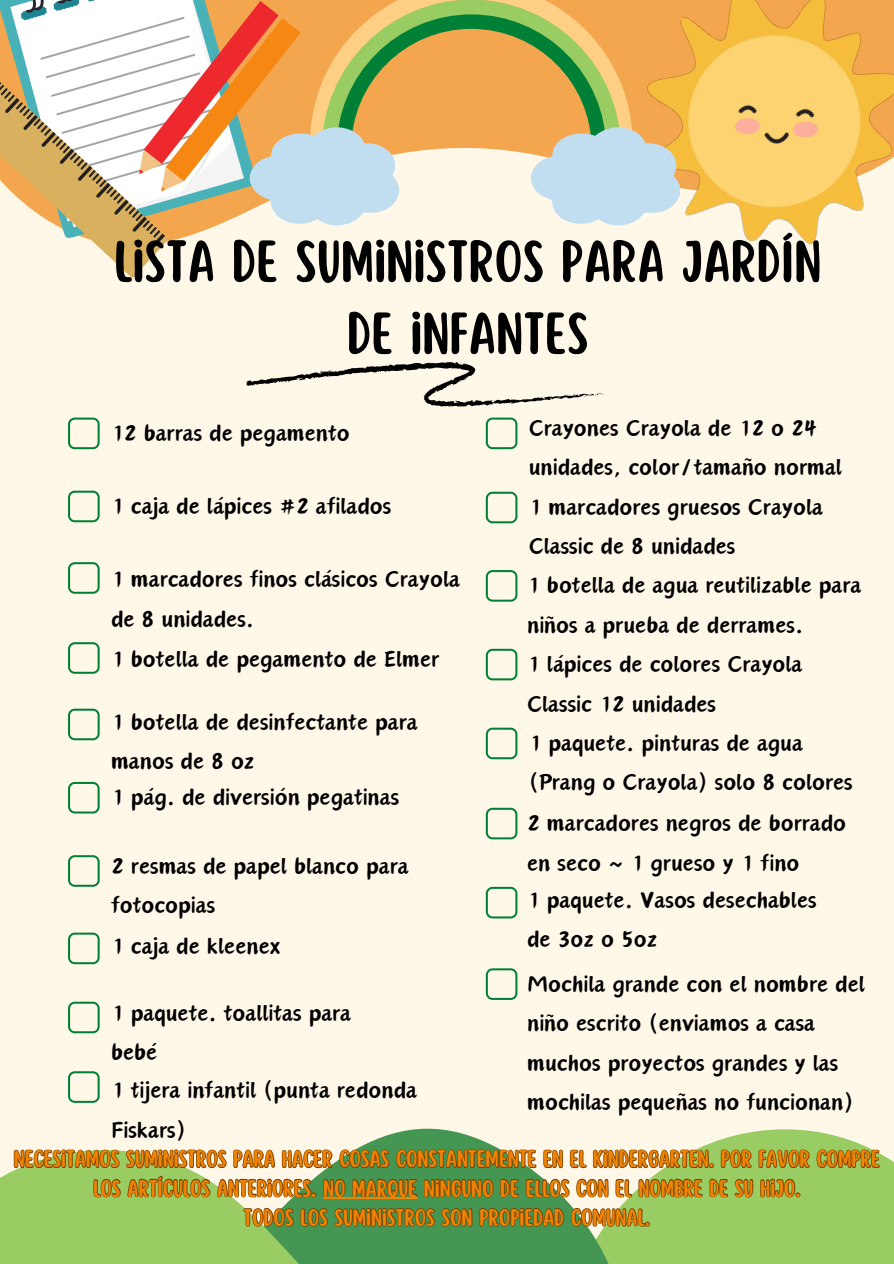
<style>
.page{position:relative;width:894px;height:1264px;background:#fff}
.page>*{position:absolute;margin:0;border:0;box-sizing:border-box;transform-origin:0 0}
.t1{font:52.05px/72px "Scripter";color:#000;text-align:center}
.t2{font:28.5px/39.3px "Canva Oriental Brush";color:#000}
.t3{font:21px/29.2px "Scripter";color:#f18302;text-align:center}
</style>
<div class="page">
<div style="left:0;top:0;width:893px;height:1263px;background:#fff7e7"></div>
<div style="left:679px;top:1153px;width:214px;height:110px;background:#99cc63"></div>
<div style="left:0;top:1171px;width:242px;height:92px;background:#99cc63"></div>
<img style="left:679px;top:0;width:214px;height:245px">
<svg style="left:0;top:0;width:679px;height:278px"></svg>
<svg style="left:68px;top:417px;width:31px;height:32px"></svg>
<svg style="left:246px;top:362px;width:356px;height:45px"></svg>
<svg style="left:68px;top:490px;width:31px;height:32px"></svg>
<svg style="left:68px;top:562px;width:31px;height:31px"></svg>
<svg style="left:68px;top:642px;width:31px;height:31px"></svg>
<svg style="left:68px;top:708px;width:31px;height:32px"></svg>
<svg style="left:68px;top:782px;width:31px;height:31px"></svg>
<svg style="left:68px;top:855px;width:31px;height:31px"></svg>
<svg style="left:68px;top:932px;width:31px;height:32px"></svg>
<svg style="left:68px;top:1001px;width:31px;height:32px"></svg>
<svg style="left:68px;top:1071px;width:31px;height:12px"></svg>
<svg style="left:485px;top:417px;width:32px;height:32px"></svg>
<svg style="left:485px;top:491px;width:32px;height:32px"></svg>
<svg style="left:485px;top:570px;width:32px;height:31px"></svg>
<svg style="left:485px;top:648px;width:32px;height:32px"></svg>
<svg style="left:485px;top:727px;width:32px;height:32px"></svg>
<svg style="left:485px;top:807px;width:32px;height:32px"></svg>
<svg style="left:485px;top:886px;width:32px;height:32px"></svg>
<svg style="left:485px;top:968px;width:32px;height:31px"></svg>
<svg style="left:13px;top:1083px;width:867px;height:132px"></svg>
<svg style="left:92px;top:1112px;width:326px;height:125px"></svg>
<svg style="left:422px;top:1112px;width:379px;height:132px"></svg>
<svg style="left:242px;top:1141px;width:408px;height:122px"></svg>
<hr style="left:323px;top:1197px;width:94px;height:1px;background:#f18302">
<p class="t1" style="left:114px;top:228px;width:708px">LISTA DE SUMINISTROS PARA JARDÍN<br>DE INFANTES</p>
<p class="t2" style="left:111px;top:414px;width:240px">12 barras de pegamento</p>
<p class="t2" style="left:111px;top:487px;width:282px">1 caja de lápices #2 afilados</p>
<p class="t2" style="left:111px;top:560px;width:350px">1 marcadores finos clásicos Crayola de 8 unidades.</p>
<h2 class="t2" style="left:111px;top:640px;width:329px">1 botella de pegamento de Elmer</h2>
<h2 class="t2" style="left:111px;top:703px;width:308px">1 botella de desinfectante para manos de 8 oz</h2>
<p class="t2" style="left:111px;top:778px;width:289px">1 pág. de diversión pegatinas</p>
<p class="t2" style="left:111px;top:847px;width:299px">2 resmas de papel blanco para fotocopias</p>
<h2 class="t2" style="left:111px;top:927px;width:171px">1 caja de kleenex</h2>
<h1 class="t2" style="left:528px;top:409px;width:315px">Crayones Crayola de 12 o 24 unidades, color/tamaño normal</h1>
<p class="t2" style="left:528px;top:488px;width:296px">1 marcadores gruesos Crayola<br>Classic de 8 unidades</p>
<p class="t2" style="left:527px;top:567px;width:335px">1 botella de agua reutilizable para niños a prueba de derrames.</p>
<p class="t2" style="left:527px;top:645px;width:277px">1 lápices de colores Crayola<br>Classic 12 unidades</p>
<h2 class="t2" style="left:528px;top:724px;width:325px">1 paquete. pinturas de agua (Prang o Crayola) solo 8 colores</h2>
<p class="t2" style="left:527px;top:804px;width:320px">2 marcadores negros de borrado en seco ~ 1 grueso y 1 fino</p>
<p class="t2" style="left:527px;top:881px;width:291px">1 paquete. Vasos desechables de 3oz o 5oz</p>
<p class="t2" style="left:527px;top:965px;width:339px">Mochila grande con el nombre del niño escrito (enviamos a casa muchos proyectos grandes y las mochilas pequeñas no funcionan)</p>
<p class="t3" style="left:14px;top:1145px;width:867px">NECESITAMOS SUMINISTROS PARA HACER COSAS CONSTANTEMENTE EN EL KINDERGARTEN. POR FAVOR COMPRE<br>LOS ARTÍCULOS ANTERIORES. NO MARQUE NINGUNO DE ELLOS CON EL NOMBRE DE SU HIJO.</p>
<h2 class="t3" style="left:243px;top:1203px;width:408px">TODOS LOS SUMINISTROS SON PROPIEDAD COMUNAL.</h2>
<p class="t2" style="left:111px;top:994px;width:241px">1 paquete. toallitas para bebé</p>
<h2 class="t2" style="left:111px;top:1071px;width:307px">1 tijera infantil (punta redonda<br>Fiskars)</h2>
</div>
